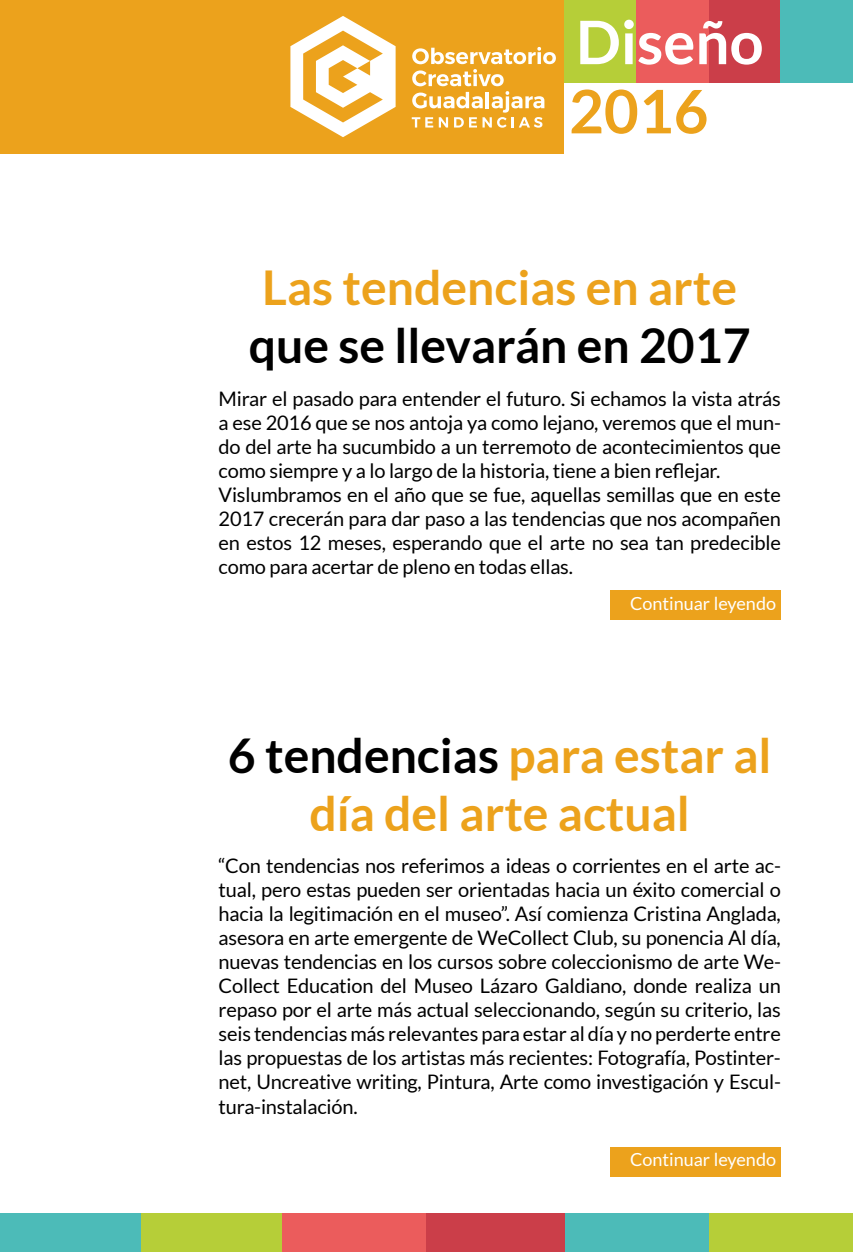
<style>
.page{position:relative;width:853px;height:1252px;background:#fff}
.page>*{position:absolute;margin:0;border:0;box-sizing:border-box;transform-origin:0 0}
.t1{font:700 60px "Lato";color:#fff}
.t2{font:700 60px "Lato";color:#eca21c}
.t3{font:700 48px/57.6px "Lato";color:#eca21c;text-align:center}
.t4{font:700 48px "Lato";color:#000}
.t5{font:20px/24px "Lato";letter-spacing:-.01em;color:#000}
.t6{font:18px "Lato";color:#fff}
.s1{color:#000}
</style>
<div class="page">
<div style="left:0;top:1213px;width:143px;height:39px;background:#4cbbb8"></div>
<div style="left:141px;top:1213px;width:143px;height:39px;background:#b6ce38"></div>
<div style="left:282px;top:1213px;width:144px;height:39px;background:#eb5c5c"></div>
<div style="left:426px;top:1213px;width:143px;height:39px;background:#cb3e49"></div>
<div style="left:565px;top:1213px;width:143px;height:39px;background:#4cbbb8"></div>
<div style="left:708px;top:1213px;width:144px;height:39px;background:#b6ce38"></div>
<div style="left:610px;top:590px;width:170px;height:30px;background:#eca21c"></div>
<div style="left:610px;top:1147px;width:170px;height:29px;background:#eca21c"></div>
<div style="left:0;top:0;width:563px;height:153px;background:#eca21c"></div>
<svg style="left:290px;top:16px;width:105px;height:121px"></svg>
<svg style="left:411px;top:47px;width:144px;height:81px"></svg>
<div style="left:563px;top:0;width:73px;height:82px;background:#b6ce38"></div>
<div style="left:635px;top:0;width:73px;height:82px;background:#eb5c5c"></div>
<div style="left:708px;top:0;width:73px;height:82px;background:#cb3e49"></div>
<div style="left:779px;top:0;width:73px;height:82px;background:#4cbbb8"></div>
<h1 class="t1" style="left:575px;top:8px;width:189px">Diseño</h1>
<h1 class="t2" style="left:568px;top:77px;width:141px">2016</h1>
<h2 class="t3" style="left:262px;top:258px;width:476px">Las tendencias en arte</h2>
<h2 class="t4" style="left:249px;top:318px;width:503px">que se llevarán en 2017</h2>
<p class="t5" style="left:218px;top:386px;width:563px">Mirar el pasado para entender el futuro. Si echamos la vista atrás a ese 2016 que se nos antoja ya como lejano, veremos que el mun&shy;do del arte ha sucumbido a un terremoto de acontecimientos que como siempre y a lo largo de la historia, tiene a bien reflejar.<br>Vislumbramos en el año que se fue, aquellas semillas que en este 2017 crecerán para dar paso a las tendencias que nos acompañen en estos 12 meses, esperando que el arte no sea tan predecible como para acertar de pleno en todas ellas.</p>
<p class="t6" style="left:629px;top:593px;width:147px">Continuar leyendo</p>
<h2 class="t3" style="left:228px;top:726px;width:544px"><span class="s1">6 tendencias</span> para estar al día del arte actual</h2>
<p class="t5" style="left:218px;top:854px;width:563px;text-align:justify">“Con tendencias nos referimos a ideas o corrientes en el arte ac&shy;tual, pero estas pueden ser orientadas hacia un éxito comercial o hacia la legitimación en el museo”. Así comienza Cristina Anglada, asesora en arte emergente de WeCollect Club, su ponencia Al día, nuevas tendencias en los cursos sobre coleccionismo de arte We-Collect Education del Museo Lázaro Galdiano, donde realiza un repaso por el arte más actual seleccionando, según su criterio, las seis tendencias más relevantes para estar al día y no perderte entre las propuestas de los artistas más recientes: Fotografía, Postinter&shy;net, Uncreative writing, Pintura, Arte como investigación y Escul&shy;tura-instalación.</p>
<p class="t6" style="left:629px;top:1150px;width:147px">Continuar leyendo</p>
</div>
